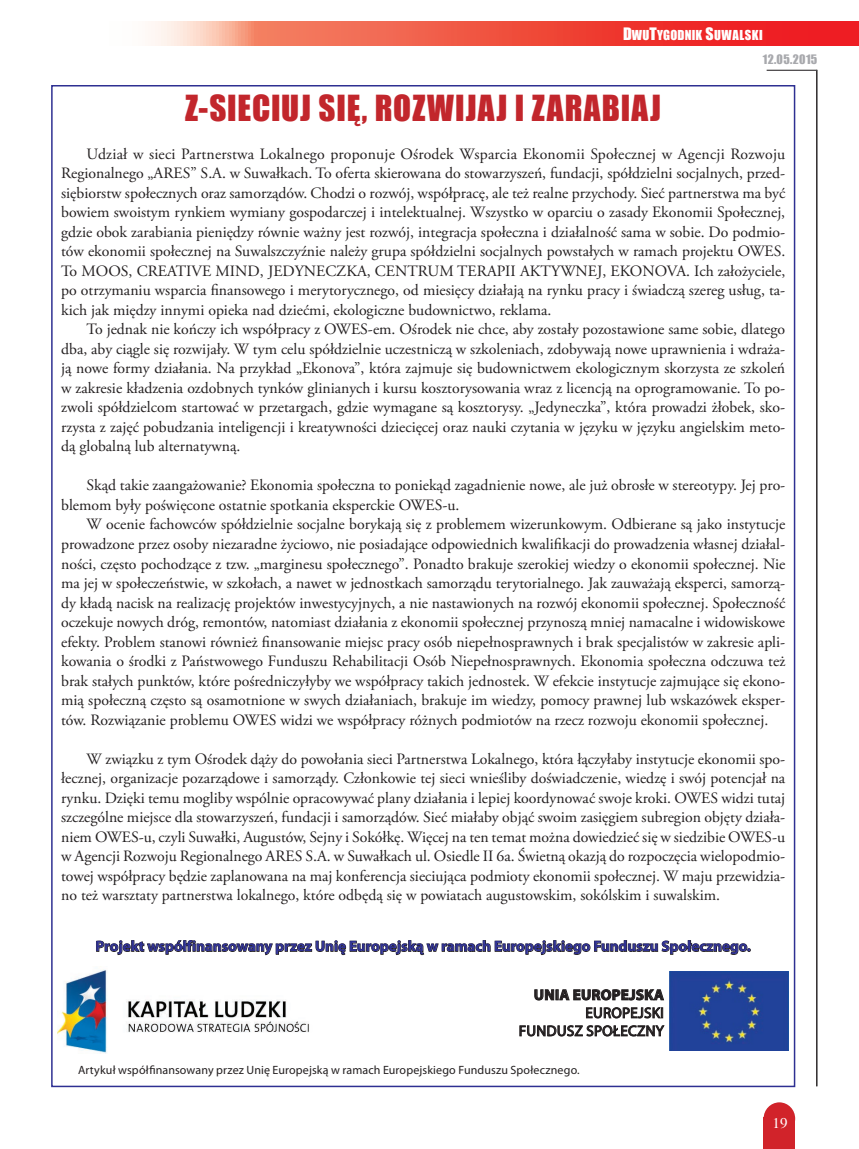
<style>
.page{position:relative;width:859px;height:1149px;background:#fff}
.page>*{position:absolute;margin:0;border:0;box-sizing:border-box;transform-origin:0 0}
.t1{font:33px "Impact";letter-spacing:.03em;color:#c2262c}
.t2{font:15.75px/19.5px "Adobe Garamond Pro";color:#231f20;text-align:justify}
.t3{font:700 15px "Myriad Pro";color:#2e3092}
.t4{font:15px/18px "Myriad Pro";letter-spacing:.02em;color:#231f20;text-align:right}
.t5{font:700 15px "Myriad Pro";letter-spacing:.02em;color:#231f20}
.t6{font:15px "Times";color:#fff}
.t7{font:12.6px "Impact";letter-spacing:.015em;color:#fff}
.t8{font:12px "Myriad Pro";letter-spacing:.01em;color:#231f20}
.t9{font:12px "Impact";letter-spacing:.03em;color:#a8a9ad}
.s1{font-size:15.75px}
</style>
<div class="page">
<hr style="left:816px;top:70px;width:1px;height:1015px;background:#231f20">
<hr style="left:767px;top:70px;width:50px;height:1px;background:#231f20">
<div style="left:764px;top:1101px;width:31px;height:33px;background:#d1232a;border-radius:50%"></div>
<div style="left:764px;top:1117px;width:31px;height:31px;background:#d1232a"></div>
<svg style="left:151px;top:21px;width:708px;height:25px;background:#f15b4e"></svg>
<svg style="left:96px;top:940px;width:654px;height:15px"></svg>
<img style="left:58px;top:969px;width:251px;height:84px">
<svg style="left:534px;top:989px;width:130px;height:10px"></svg>
<svg style="left:586px;top:1007px;width:77px;height:10px"></svg>
<svg style="left:520px;top:1025px;width:144px;height:10px"></svg>
<img style="left:670px;top:971px;width:118px;height:79px">
<p class="t7" style="left:623px;top:26px;width:141px"><span class="s1">D</span>WU<span class="s1">T</span>YGODNIK <span class="s1">S</span>UWALSKI</p>
<p class="t7" style="left:619px;top:26px;width:141px"><span class="s1">D</span>WU<span class="s1">T</span>YGODNIK <span class="s1">S</span>UWALSKI</p>
<p class="t9" style="left:763px;top:50px;width:56px">12.05.2015</p>
<h1 class="t1" style="left:185px;top:82px;width:477px">Z-SIECIUJ SIĘ, ROZWIJAJ I ZARABIAJ</h1>
<p class="t2" style="left:61px;top:144px;width:726px;text-indent:26px">Udział w sieci Partnerstwa Lokalnego proponuje Ośrodek Wsparcia Ekonomii Społecznej w Agencji Rozwoju Regionalnego „ARES” S.A. w Suwałkach. To oferta skierowana do stowarzyszeń, fundacji, spółdzielni socjalnych, przed&shy;siębiorstw społecznych oraz samorządów. Chodzi o rozwój, współpracę, ale też realne przychody. Sieć partnerstwa ma być bowiem swoistym rynkiem wymiany gospodarczej i intelektualnej. Wszystko w oparciu o zasady Ekonomii Społecznej, gdzie obok zarabiania pieniędzy równie ważny jest rozwój, integracja społeczna i działalność sama w sobie. Do podmio&shy;tów ekonomii społecznej na Suwalszczyźnie należy grupa spółdzielni socjalnych powstałych w ramach projektu OWES.<br>To MOOS, CREATIVE MIND, JEDYNECZKA, CENTRUM TERAPII AKTYWNEJ, EKONOVA. Ich założyciele, po otrzymaniu wsparcia finansowego i merytorycznego, od miesięcy działają na rynku pracy i świadczą szereg usług, ta&shy;kich jak między innymi opieka nad dziećmi, ekologiczne budownictwo, reklama.</p>
<p class="t2" style="left:61px;top:320px;width:726px;text-indent:26px">To jednak nie kończy ich współpracy z OWES-em. Ośrodek nie chce, aby zostały pozostawione same sobie, dlatego dba, aby ciągle się rozwijały. W tym celu spółdzielnie uczestniczą w szkoleniach, zdobywają nowe uprawnienia i wdraża&shy;ją nowe formy działania. Na przykład „Ekonova”, która zajmuje się budownictwem ekologicznym skorzysta ze szkoleń w zakresie kładzenia ozdobnych tynków glinianych i kursu kosztorysowania wraz z licencją na oprogramowanie. To po&shy;zwoli spółdzielcom startować w przetargach, gdzie wymagane są kosztorysy. „Jedyneczka”, która prowadzi żłobek, sko&shy;rzysta z zajęć pobudzania inteligencji i kreatywności dziecięcej oraz nauki czytania w języku w języku angielskim meto&shy;dą globalną lub alternatywną.</p>
<p class="t2" style="left:61px;top:476px;width:726px;text-indent:26px">Skąd takie zaangażowanie? Ekonomia społeczna to poniekąd zagadnienie nowe, ale już obrosłe w stereotypy. Jej pro&shy;blemom były poświęcone ostatnie spotkania eksperckie OWES-u.</p>
<p class="t2" style="left:61px;top:515px;width:726px;text-indent:26px">W ocenie fachowców spółdzielnie socjalne borykają się z problemem wizerunkowym. Odbierane są jako instytucje prowadzone przez osoby niezaradne życiowo, nie posiadające odpowiednich kwalifikacji do prowadzenia własnej działal&shy;ności, często pochodzące z tzw. „marginesu społecznego”. Ponadto brakuje szerokiej wiedzy o ekonomii społecznej. Nie ma jej w społeczeństwie, w szkołach, a nawet w jednostkach samorządu terytorialnego. Jak zauważają eksperci, samorzą&shy;dy kładą nacisk na realizację projektów inwestycyjnych, a nie nastawionych na rozwój ekonomii społecznej. Społeczność oczekuje nowych dróg, remontów, natomiast działania z ekonomii społecznej przynoszą mniej namacalne i widowiskowe efekty. Problem stanowi również finansowanie miejsc pracy osób niepełnosprawnych i brak specjalistów w zakresie apli&shy;kowania o środki z Państwowego Funduszu Rehabilitacji Osób Niepełnosprawnych. Ekonomia społeczna odczuwa też brak stałych punktów, które pośredniczyłyby we współpracy takich jednostek. W efekcie instytucje zajmujące się ekono&shy;mią społeczną często są osamotnione w swych działaniach, brakuje im wiedzy, pomocy prawnej lub wskazówek eksper&shy;tów. Rozwiązanie problemu OWES widzi we współpracy różnych podmiotów na rzecz rozwoju ekonomii społecznej.</p>
<p class="t2" style="left:61px;top:749px;width:726px;text-indent:26px">W związku z tym Ośrodek dąży do powołania sieci Partnerstwa Lokalnego, która łączyłaby instytucje ekonomii spo&shy;łecznej, organizacje pozarządowe i samorządy. Członkowie tej sieci wnieśliby doświadczenie, wiedzę i swój potencjał na rynku. Dzięki temu mogliby wspólnie opracowywać plany działania i lepiej koordynować swoje kroki. OWES widzi tutaj szczególne miejsce dla stowarzyszeń, fundacji i samorządów. Sieć miałaby objąć swoim zasięgiem subregion objęty działa&shy;niem OWES-u, czyli Suwałki, Augustów, Sejny i Sokółkę. Więcej na ten temat można dowiedzieć się w siedzibie OWES-u w Agencji Rozwoju Regionalnego ARES S.A. w Suwałkach ul. Osiedle II 6a. Świetną okazją do rozpoczęcia wielopodmio&shy;towej współpracy będzie zaplanowana na maj konferencja sieciująca podmioty ekonomii społecznej. W maju przewidzia&shy;no też warsztaty partnerstwa lokalnego, które odbędą się w powiatach augustowskim, sokólskim i suwalskim.</p>
<p class="t3" style="left:96px;top:937px;width:657px">Projekt współfinansowany przez Unię Europejską w ramach Europejskiego Funduszu Społecznego.</p>
<p class="t5" style="left:534px;top:986px;width:132px">UNIA EUROPEJSKA</p>
<p class="t4" style="left:519px;top:1003px;width:147px">EUROPEJSKI<br>FUNDUSZ SPOŁECZNY</p>
<p class="t8" style="left:78px;top:1063px;width:503px">Artykuł współfinansowany przez Unię Europejską w ramach Europejskiego Funduszu Społecznego.</p>
<p class="t6" style="left:773px;top:1114px;width:16px">19</p>
</div>
